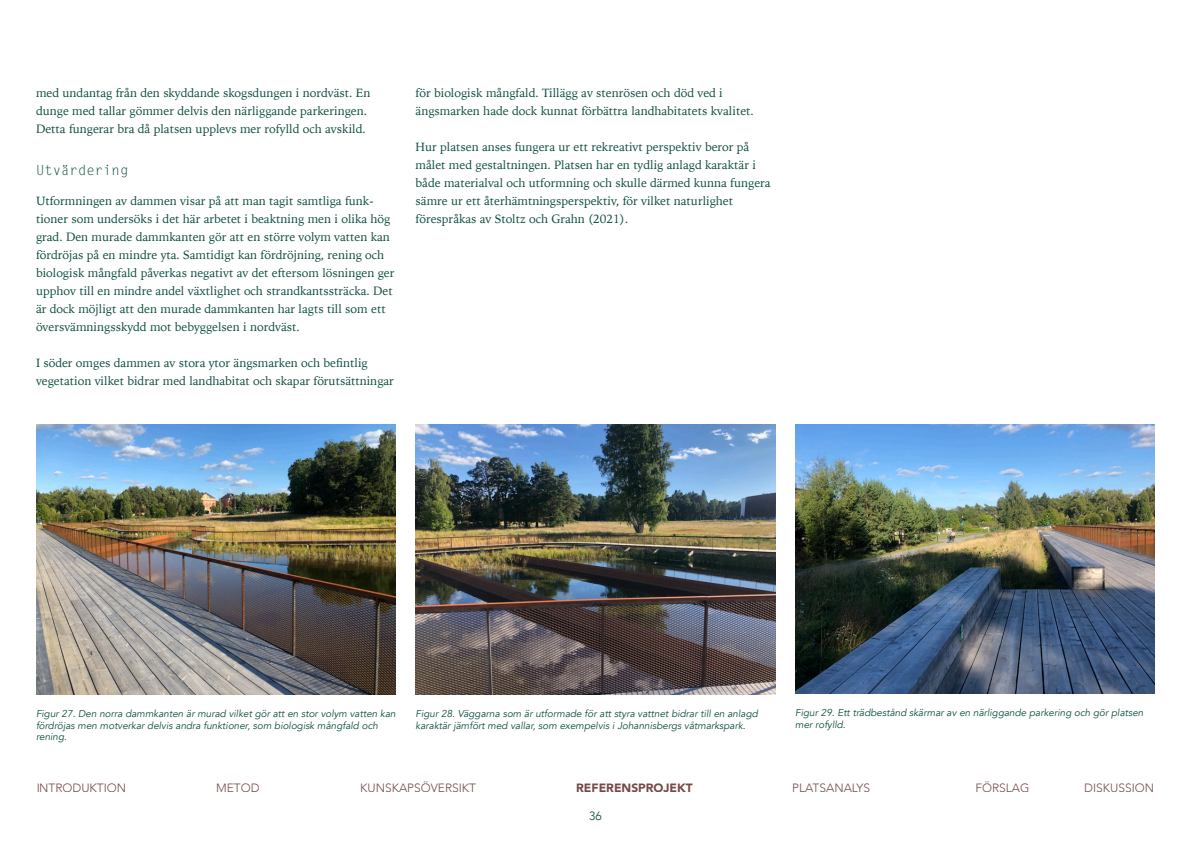
<style>
.page{position:relative;width:1191px;height:842px;background:#fff}
.page>*{position:absolute;margin:0;border:0;box-sizing:border-box;transform-origin:0 0}
.t1{font:14px "Letter Gothic Std";color:#0b4d3f}
.t2{font:12px/18px "Iowan Old Style";color:#0b4d3f}
.t3{font:300 12px "Avenir";color:#501616}
.t4{font:900 12px "Avenir";color:#501616}
.t5{font:300 12px "Avenir";color:#084c41}
.t6{font:italic 9.9px/11.9px "Avenir";color:#0b4d3f}
</style>
<div class="page">
<img style="left:36px;top:425px;width:360px;height:270px">
<img style="left:415px;top:425px;width:360px;height:270px">
<img style="left:795px;top:424px;width:360px;height:270px">
<p class="t2" style="left:36px;top:83px;width:336px">med undantag från den skyddande skogsdungen i nordväst. En dunge med tallar gömmer delvis den närliggande parkeringen.<br>Detta fungerar bra då platsen upplevs mer rofylld och avskild.</p>
<p class="t1" style="left:36px;top:162px;width:94px">Utvärdering</p>
<p class="t2" style="left:36px;top:191px;width:360px">Utformningen av dammen visar på att man tagit samtliga funk&shy;tioner som undersöks i det här arbetet i beaktning men i olika hög grad. Den murade dammkanten gör att en större volym vatten kan fördröjas på en mindre yta. Samtidigt kan fördröjning, rening och biologisk mångfald påverkas negativt av det eftersom lösningen ger upphov till en mindre andel växtlighet och strandkantssträcka. Det är dock möjligt att den murade dammkanten har lagts till som ett översvämningsskydd mot bebyggelsen i nordväst.</p>
<p class="t2" style="left:36px;top:353px;width:359px">I söder omges dammen av stora ytor ängsmarken och befintlig vegetation vilket bidrar med landhabitat och skapar förutsättningar</p>
<p class="t2" style="left:415px;top:83px;width:340px">för biologisk mångfald. Tillägg av stenrösen och död ved i ängsmarken hade dock kunnat förbättra landhabitatets kvalitet.</p>
<p class="t2" style="left:415px;top:137px;width:356px">Hur platsen anses fungera ur ett rekreativt perspektiv beror på målet med gestaltningen. Platsen har en tydlig anlagd karaktär i både materialval och utformning och skulle därmed kunna fungera sämre ur ett återhämtningsperspektiv, för vilket naturlighet förespråkas av Stoltz och Grahn (2021).</p>
<p class="t6" style="left:36px;top:707px;width:361px">Figur 27. Den norra dammkanten är murad vilket gör att en stor volym vatten kan fördröjas men motverkar delvis andra funktioner, som biologisk mångfald och rening.</p>
<p class="t6" style="left:415px;top:707px;width:344px">Figur 28. Väggarna som är utformade för att styra vattnet bidrar till en anlagd karaktär jämfört med vallar, som exempelvis i Johannisbergs våtmarkspark.</p>
<p class="t6" style="left:795px;top:707px;width:350px">Figur 29. Ett trädbestånd skärmar av en närliggande parkering och gör platsen mer rofylld.</p>
<p class="t3" style="left:36px;top:780px;width:92px">INTRODUKTION</p>
<p class="t3" style="left:216px;top:780px;width:45px">METOD</p>
<p class="t3" style="left:360px;top:780px;width:118px">KUNSKAPSÖVERSIKT</p>
<p class="t4" style="left:576px;top:777px;width:118px">REFERENSPROJEKT</p>
<p class="t3" style="left:792px;top:780px;width:79px">PLATSANALYS</p>
<p class="t3" style="left:975px;top:780px;width:56px">FÖRSLAG</p>
<p class="t3" style="left:1084px;top:780px;width:72px">DISKUSSION</p>
<p class="t5" style="left:589px;top:809px;width:14px">36</p>
</div>
